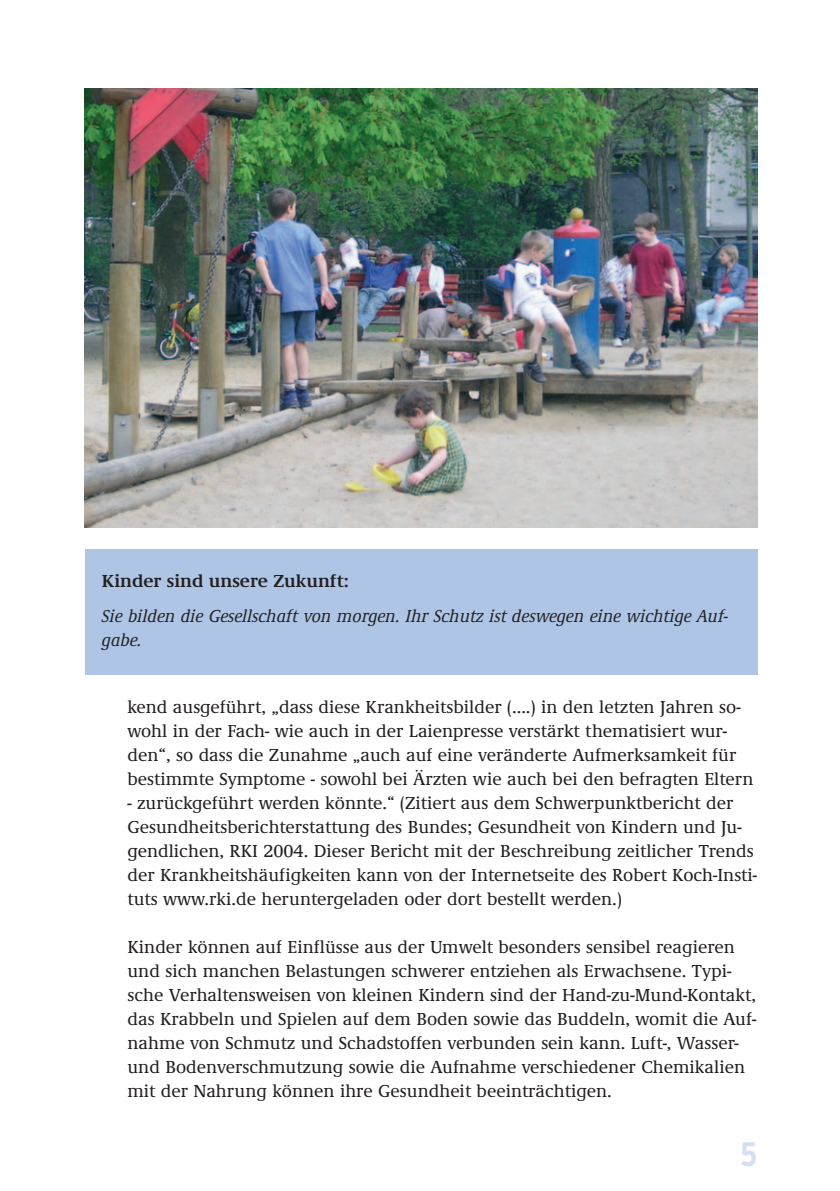
<style>
.page{position:relative;width:840px;height:1191px;background:#fff}
.page>*{position:absolute;margin:0;border:0;box-sizing:border-box;transform-origin:0 0}
.t1{font:700 condensed 34px "Interstate";color:#d4e0f1}
.t2{font:500 18px/24px "Demos EF";color:#231f20}
.t3{font:italic 500 18px/24px "Demos EF";color:#231f20}
.t4{font:600 18px "Demos EF";color:#231f20}
</style>
<div class="page">
<img style="left:84px;top:88px;width:674px;height:587px">
<p class="t4" style="left:102px;top:574px;width:248px">Kinder sind unsere Zukunft:</p>
<p class="t3" style="left:102px;top:606px;width:627px">Sie bilden die Gesellschaft von morgen. Ihr Schutz ist deswegen eine wichtige Auf&shy;gabe.</p>
<p class="t2" style="left:127px;top:696px;width:627px">kend ausgeführt, „dass diese Krankheitsbilder (....) in den letzten Jahren so&shy;wohl in der Fach- wie auch in der Laienpresse verstärkt thematisiert wur&shy;den“, so dass die Zunahme „auch auf eine veränderte Aufmerksamkeit für bestimmte Symptome - sowohl bei Ärzten wie auch bei den befragten Eltern</p>
<p class="t2" style="left:127px;top:792px;width:630px">- zurückgeführt werden könnte.“ (Zitiert aus dem Schwerpunktbericht der Gesundheitsberichterstattung des Bundes; Gesundheit von Kindern und Ju&shy;gendlichen, RKI 2004. Dieser Bericht mit der Beschreibung zeitlicher Trends der Krankheitshäufigkeiten kann von der Internetseite des Robert Koch-Insti&shy;tuts www.rki.de heruntergeladen oder dort bestellt werden.)</p>
<p class="t2" style="left:127px;top:936px;width:630px">Kinder können auf Einflüsse aus der Umwelt besonders sensibel reagieren und sich manchen Belastungen schwerer entziehen als Erwachsene. Typi&shy;sche Verhaltensweisen von kleinen Kindern sind der Hand-zu-Mund-Kontakt, das Krabbeln und Spielen auf dem Boden sowie das Buddeln, womit die Auf&shy;nahme von Schmutz und Schadstoffen verbunden sein kann. Luft-, Wasser&shy;und Bodenverschmutzung sowie die Aufnahme verschiedener Chemikalien mit der Nahrung können ihre Gesundheit beeinträchtigen.</p>
<h1 class="t1" style="left:740px;top:1141px;width:18px">5</h1>
</div>
